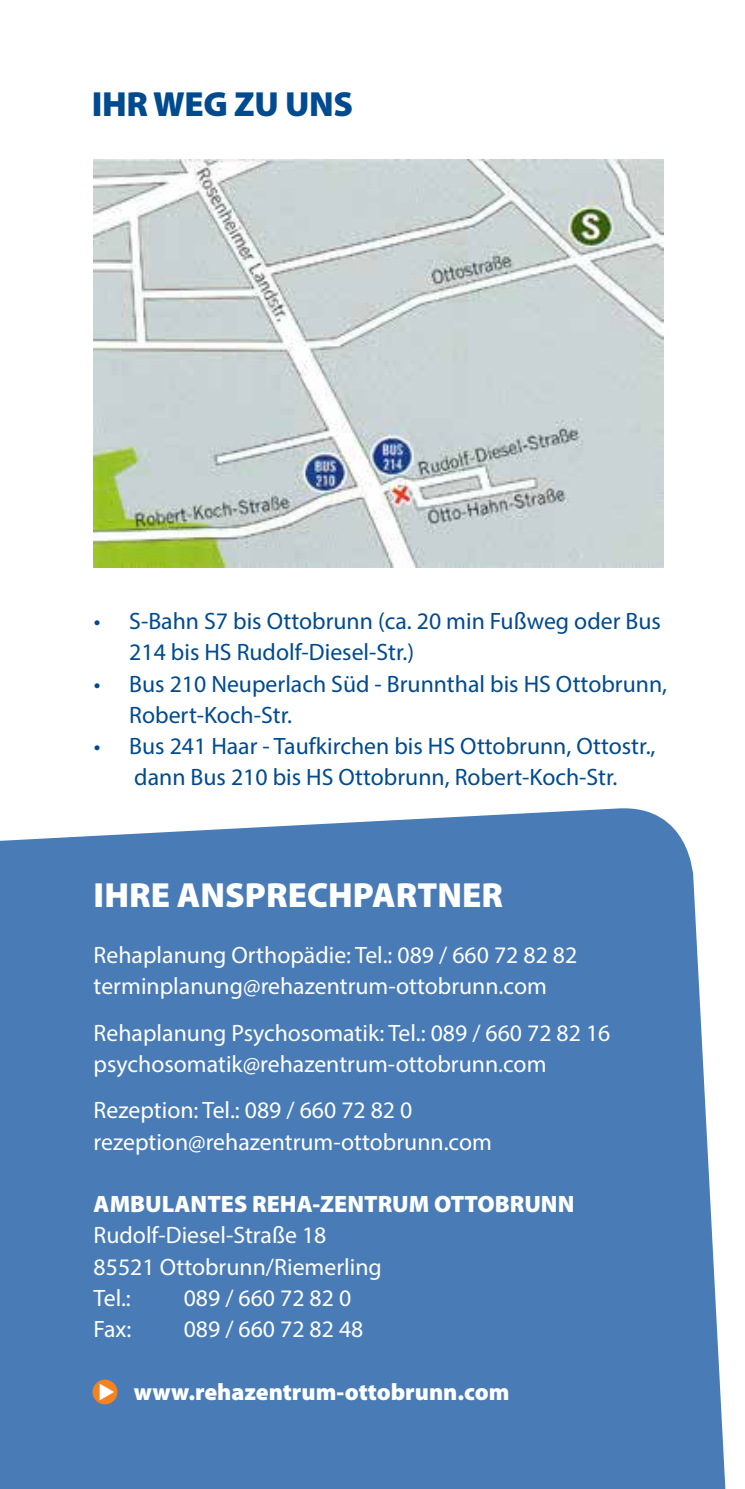
<style>
.page{position:relative;width:745px;height:1489px;background:#fff}
.page>*{position:absolute;margin:0;border:0;box-sizing:border-box;transform-origin:0 0}
.t1{font:900 35px "Myriad Pro";color:#fff}
.t2{font:900 35px "Myriad Pro";letter-spacing:-.01em;color:#004a8f}
.t3{font:23.75px/31.2px "Myriad Pro";color:#fff}
.t4{font:23.75px/31.2px "Myriad Pro";color:#004a8f}
.t5{font:900 23.75px "Myriad Pro";color:#fff}
</style>
<div class="page">
<div style="left:0;top:808px;width:726px;height:680px;background:#497cb7"></div>
<img style="left:94px;top:159px;width:569px;height:409px">
<div style="left:92px;top:1379px;width:25px;height:25px;background:#f58220;border-radius:50%"></div>
<h1 class="t2" style="left:92px;top:85px;width:262px">IHR WEG ZU UNS</h1>
<p class="t4" style="left:129px;top:605px;width:532px;text-indent:-35px">• S-Bahn S7 bis Ottobrunn (ca. 20 min Fußweg oder Bus<br>214 bis HS Rudolf-Diesel-Str.)</p>
<p class="t4" style="left:129px;top:667px;width:539px;text-indent:-35px">• Bus 210 Neuperlach Süd - Brunnthal bis HS Ottobrunn,<br>Robert-Koch-Str.</p>
<p class="t4" style="left:94px;top:730px;width:563px;text-align:center">• Bus 241 Haar - Taufkirchen bis HS Ottobrunn, Ottostr., dann Bus 210 bis HS Ottobrunn, Robert-Koch-Str.</p>
<h1 class="t1" style="left:94px;top:875px;width:410px">IHRE ANSPRECHPARTNER</h1>
<p class="t3" style="left:94px;top:939px;width:485px">Rehaplanung Orthopädie: Tel.: 089 / 660 72 82 82 terminplanung@rehazentrum-ottobrunn.com</p>
<p class="t3" style="left:94px;top:1016px;width:518px">Rehaplanung Psychosomatik: Tel.: 089 / 660 72 82 16 psychosomatik@rehazentrum-ottobrunn.com</p>
<p class="t3" style="left:94px;top:1094px;width:399px">Rezeption: Tel.: 089 / 660 72 82 0 rezeption@rehazentrum-ottobrunn.com</p>
<p class="t5" style="left:94px;top:1190px;width:482px">AMBULANTES REHA-ZENTRUM OTTOBRUNN</p>
<p class="t3" style="left:94px;top:1219px;width:289px">Rudolf-Diesel-Straße 18<br>85521 Ottobrunn/Riemerling<br>Tel.:</p>
<p class="t3" style="left:184px;top:1281px;width:169px">089 / 660 72 82 0</p>
<p class="t3" style="left:94px;top:1312px;width:39px">Fax:</p>
<p class="t3" style="left:184px;top:1312px;width:181px">089 / 660 72 82 48</p>
<p class="t5" style="left:134px;top:1377px;width:377px">www.rehazentrum-ottobrunn.com</p>
</div>
